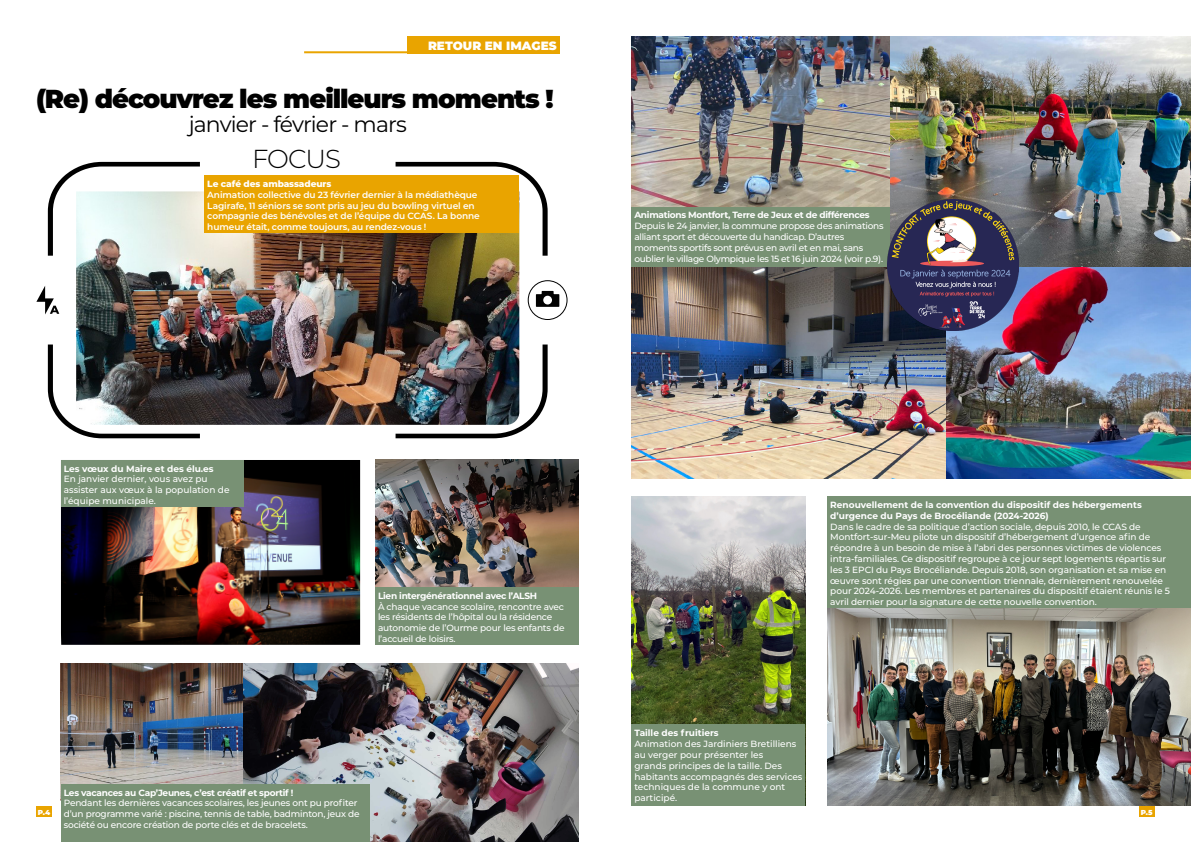
<style>
.page{position:relative;width:1191px;height:842px;background:#fff}
.page>*{position:absolute;margin:0;border:0;box-sizing:border-box;transform-origin:0 0}
.t1{font:900 26px "Montserrat";letter-spacing:-.04em;color:#000}
.t2{font:300 26px "Montserrat";letter-spacing:-.04em;color:#000}
.t3{font:22px "Montserrat";letter-spacing:-.04em;color:#000}
.t4{font:900 12px "Montserrat";color:#fff}
.t5{font:500 9px/10.8px "Montserrat";letter-spacing:-.01em;color:#fff}
.t6{font:600 9px/10.8px "Montserrat";letter-spacing:-.01em;color:#fff}
.t7{font:500 9px/10.8px "Montserrat";letter-spacing:-.03em;color:#fff}
.t8{font:700 9px/10.8px "Montserrat";letter-spacing:-.01em;color:#fff}
.t9{font:700 9px "Montserrat";letter-spacing:-.03em;color:#fff}
.t10{font:800 9px "Montserrat";letter-spacing:-.01em;color:#fff}
.t11{font:900 7.2px "Montserrat";color:#fff}
</style>
<div class="page">
<div style="left:407px;top:36px;width:152px;height:17px;background:#e9a400"></div>
<hr style="left:304px;top:51px;width:192px;height:2px;background:#e9a400">
<div style="left:36px;top:806px;width:16px;height:10px;background:#e9a400"></div>
<div style="left:1139px;top:806px;width:16px;height:10px;background:#e9a400"></div>
<img style="left:631px;top:36px;width:259px;height:171px">
<div style="left:631px;top:207px;width:259px;height:61px;background:#789174"></div>
<img style="left:61px;top:460px;width:299px;height:185px">
<div style="left:61px;top:460px;width:182px;height:47px;background:#789174"></div>
<img style="left:890px;top:36px;width:301px;height:232px">
<svg style="left:395px;top:344px;width:152px;height:94px"></svg>
<svg style="left:395px;top:162px;width:152px;height:94px"></svg>
<svg style="left:48px;top:162px;width:152px;height:94px"></svg>
<svg style="left:48px;top:344px;width:152px;height:94px"></svg>
<svg style="left:528px;top:280px;width:39px;height:40px"></svg>
<svg style="left:36px;top:286px;width:23px;height:28px"></svg>
<img style="left:631px;top:496px;width:174px;height:229px">
<img style="left:827px;top:608px;width:364px;height:198px">
<div style="left:827px;top:496px;width:364px;height:112px;background:#789174"></div>
<div style="left:631px;top:725px;width:174px;height:81px;background:#789174"></div>
<img style="left:76px;top:191px;width:443px;height:234px">
<div style="left:204px;top:175px;width:315px;height:58px;background:#e9a400"></div>
<img style="left:375px;top:460px;width:203px;height:127px">
<div style="left:375px;top:587px;width:203px;height:58px;background:#789174"></div>
<img style="left:61px;top:664px;width:182px;height:120px">
<img style="left:243px;top:664px;width:335px;height:178px">
<div style="left:61px;top:784px;width:309px;height:58px;background:#789174"></div>
<img style="left:631px;top:268px;width:560px;height:211px">
<img style="left:887px;top:199px;width:132px;height:132px">
<h3 class="t4" style="left:428px;top:37px;width:130px">RETOUR EN IMAGES</h3>
<h1 class="t1" style="left:36px;top:79px;width:519px">(Re) découvrez les meilleurs moments !</h1>
<h2 class="t3" style="left:189px;top:109px;width:219px">janvier - février - mars</h2>
<h1 class="t2" style="left:252px;top:141px;width:90px">FOCUS</h1>
<p class="t10" style="left:207px;top:177px;width:126px">Le café des ambassadeurs</p>
<p class="t6" style="left:207px;top:189px;width:274px">Animation collective du 23 février dernier à la médiathèque Lagirafe, 11 séniors se sont pris au jeu du bowling virtuel en compagnie des bénévoles et de l’équipe du CCAS. La bonne humeur était, comme toujours, au rendez-vous !</p>
<p class="t9" style="left:634px;top:209px;width:237px">Animations Montfort, Terre de Jeux et de différences</p>
<p class="t7" style="left:634px;top:220px;width:251px">Depuis le 24 janvier, la commune propose des animations alliant sport et découverte du handicap. D’autres moments sportifs sont prévus en avril et en mai, sans oublier le village Olympique les 15 et 16 juin 2024 (voir p.9).</p>
<p class="t8" style="left:64px;top:462px;width:151px">Les vœux du Maire et des élu.es</p>
<p class="t5" style="left:64px;top:473px;width:167px">En janvier dernier, vous avez pu assister aux vœux à la population de l’équipe municipale.</p>
<p class="t9" style="left:378px;top:589px;width:161px">Lien intergénérationnel avec l’ALSH</p>
<p class="t5" style="left:378px;top:601px;width:188px">À chaque vacance scolaire, rencontre avec les résidents de l’hôpital ou la résidence autonomie de l’Ourme pour les enfants de l’accueil de loisirs.</p>
<p class="t8" style="left:830px;top:499px;width:313px">Renouvellement de la convention du dispositif des hébergements d’urgence du Pays de Brocéliande (2024-2026)</p>
<p class="t5" style="left:830px;top:521px;width:341px">Dans le cadre de sa politique d’action sociale, depuis 2010, le CCAS de Montfort-sur-Meu pilote un dispositif d’hébergement d’urgence afin de répondre à un besoin de mise à l’abri des personnes victimes de violences intra-familiales. Ce dispositif regroupe à ce jour sept logements répartis sur les 3 EPCI du Pays Brocéliande. Depuis 2018, son organisation et sa mise en œuvre sont régies par une convention triennale, dernièrement renouvelée pour 2024-2026. Les membres et partenaires du dispositif étaient réunis le 5 avril dernier pour la signature de cette nouvelle convention.</p>
<p class="t8" style="left:634px;top:727px;width:86px">Taille des fruitiers</p>
<p class="t5" style="left:634px;top:738px;width:170px">Animation des Jardiniers Bretilliens au verger pour présenter les<br>grands principes de la taille. Des habitants accompagnés des services techniques de la commune y ont participé.</p>
<p class="t9" style="left:64px;top:786px;width:231px">Les vacances au Cap’Jeunes, c’est créatif et sportif !</p>
<p class="t5" style="left:64px;top:797px;width:297px">Pendant les dernières vacances scolaires, les jeunes ont pu profiter d’un programme varié : piscine, tennis de table, badminton, jeux de société ou encore création de porte clés et de bracelets.</p>
<p class="t11" style="left:38px;top:807px;width:14px">P.4</p>
<p class="t11" style="left:1140px;top:807px;width:13px">P.5</p>
</div>
